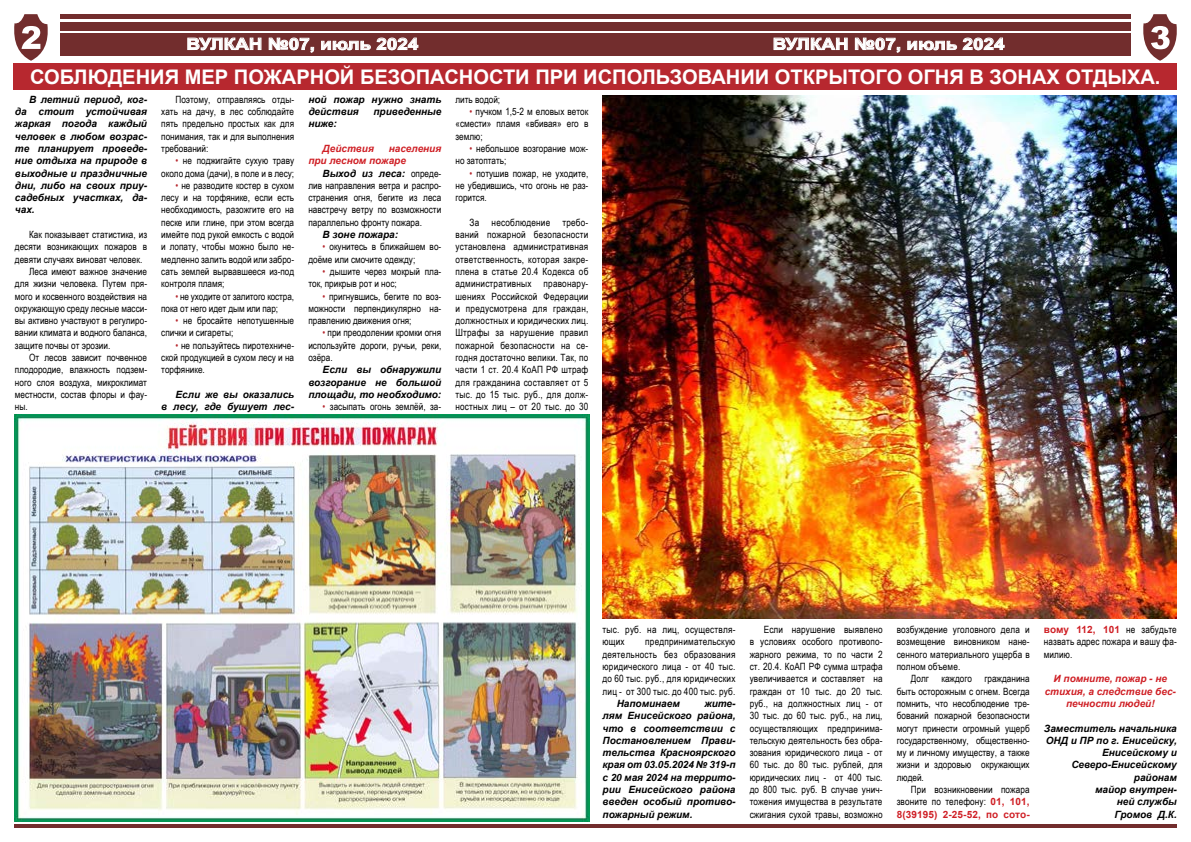
<style>
.page{position:relative;width:1191px;height:842px;background:#fff}
.page>*{position:absolute;margin:0;border:0;box-sizing:border-box;transform-origin:0 0}
.t1{font:700 20.1px "Arial";color:#fff}
.t2{font:700 16px "Arial";color:#fff;scale:1.18 1}
.t3{font:10px/12.3px "Arial Narrow";color:#000;text-align:justify}
.t4{font:italic 700 10px/12.3px "Arial";color:#000;text-align:justify}
.t5{font:italic 700 10px/12.3px "Arial";color:#cf1f25}
.t6{font:700 10px "Arial";letter-spacing:.01em;color:#cf1f25}
.t7{font:10px/12.3px "Arial Narrow";letter-spacing:.02em;color:#000}
.s1{color:#b7282f}
.s2{font-family:"Arial Narrow";font-weight:400;font-style:normal}
.s3{font-family:"Arial";font-weight:700;color:#cf1f25}
.s4{font-family:"Arial Narrow";font-weight:400;color:#000}
</style>
<div class="page">
<div style="left:595px;top:23px;width:535px;height:8px;background:#722d2d"></div>
<div style="left:595px;top:34px;width:535px;height:22px;background:#722d2d"></div>
<hr style="left:595px;top:14px;width:535px;height:4px;background:#722d2d">
<div style="left:14px;top:63px;width:1162px;height:27px;background:#b7282f"></div>
<div style="left:60px;top:23px;width:535px;height:8px;background:#722d2d"></div>
<div style="left:60px;top:34px;width:535px;height:22px;background:#722d2d"></div>
<hr style="left:60px;top:14px;width:535px;height:4px;background:#722d2d">
<svg style="left:14px;top:14px;width:34px;height:47px"></svg>
<svg style="left:1143px;top:14px;width:34px;height:47px"></svg>
<svg style="left:773px;top:37px;width:74px;height:13px"></svg>
<svg style="left:855px;top:38px;width:45px;height:15px"></svg>
<svg style="left:907px;top:38px;width:97px;height:12px"></svg>
<svg style="left:187px;top:37px;width:74px;height:13px"></svg>
<svg style="left:269px;top:38px;width:45px;height:15px"></svg>
<svg style="left:321px;top:38px;width:97px;height:12px"></svg>
<hr style="left:14px;top:824px;width:1162px;height:3px;background:#722d2d">
<img style="left:602px;top:95px;width:574px;height:523px">
<img style="left:14px;top:415px;width:575px;height:406px">
<h2 class="t2" style="left:186px;top:33px;width:198px">ВУЛКАН №07, июль 2024</h2>
<h2 class="t2" style="left:772px;top:33px;width:198px">ВУЛКАН №07, июль 2024</h2>
<h1 class="t1" style="left:30px;top:64px;width:74px">Соблюдени</h1>
<h1 class="t1" style="left:165px;top:64px;width:133px">я мер пожарно</h1>
<h1 class="t1" style="left:340px;top:64px;width:76px">й безопаснос</h1>
<h1 class="t1" style="left:503px;top:64px;width:47px">ти при</h1>
<h1 class="t1" style="left:583px;top:64px;width:16px">испо</h1>
<h1 class="t1" style="left:642px;top:64px;width:56px">льзовании</h1>
<h1 class="t1" style="left:775px;top:64px;width:243px">откр ытого огня в зона</h1>
<h1 class="t1" style="left:1046px;top:64px;width:115px">х отдыха.</h1>
<p class="t4" style="left:15px;top:93px;width:134px;text-indent:14px">В летний период, ког&shy;да стоит устойчивая жаркая погода каждый человек в любом возрас&shy;те планирует проведе&shy;ние отдыха на природе в выходные и праздничные дни, либо на своих приу&shy;садебных участках, да&shy;чах.</p>
<p class="t3" style="left:29px;top:228px;width:119px">Как показывает статистика, из</p>
<p class="t3" style="left:15px;top:240px;width:134px">десяти возникающих пожаров в</p>
<p class="t3" style="left:15px;top:253px;width:129px">девяти случаях виноват человек.</p>
<p class="t3" style="left:29px;top:265px;width:119px">Леса имеют важное значение</p>
<p class="t3" style="left:15px;top:277px;width:134px">для жизни человека. Путем пря-</p>
<p class="t3" style="left:15px;top:289px;width:134px">мого и косвенного воздействия на</p>
<p class="t3" style="left:15px;top:302px;width:134px">окружающую среду лесные масси-</p>
<p class="t3" style="left:15px;top:314px;width:134px">вы активно участвуют в регулиро-</p>
<p class="t3" style="left:15px;top:326px;width:134px">вании климата и водного баланса,</p>
<p class="t3" style="left:15px;top:339px;width:97px">защите почвы от эрозии.</p>
<p class="t3" style="left:29px;top:351px;width:119px">От лесов зависит почвенное</p>
<p class="t3" style="left:15px;top:363px;width:134px">плодородие, влажность подзем-</p>
<p class="t3" style="left:15px;top:376px;width:134px">ного слоя воздуха, микроклимат</p>
<p class="t3" style="left:15px;top:388px;width:134px">местности, состав флоры и фау-</p>
<p class="t3" style="left:15px;top:400px;width:14px">ны.</p>
<p class="t3" style="left:161px;top:93px;width:134px;text-indent:14px">Поэтому, отправляясь отды&shy;хать на дачу, в лес соблюдайте пять предельно простых как для понимания, так и для выполнения требований:</p>
<p class="t3" style="left:161px;top:154px;width:134px;text-align:right"><span class="s1">•</span> не поджигайте сухую траву около дома (дачи), в поле и в лесу;</p>
<p class="t3" style="left:161px;top:179px;width:134px;text-indent:14px"><span class="s1">•</span> не разводите костер в сухом лесу и на торфянике, если есть необходимость, разожгите его на песке или глине, при этом всегда имейте под рукой емкость с водой и лопату, чтобы можно было не&shy;медленно залить водой или забро&shy;сать землей вырвавшееся из-под контроля пламя;</p>
<p class="t3" style="left:161px;top:289px;width:134px;text-indent:14px"><span class="s1">•</span> не уходите от залитого костра, пока от него идет дым или пар;</p>
<p class="t3" style="left:161px;top:314px;width:134px;text-indent:14px"><span class="s1">•</span> не бросайте непотушенные спички и сигареты;</p>
<p class="t3" style="left:161px;top:339px;width:134px;text-indent:14px"><span class="s1">•</span> не пользуйтесь пиротехниче&shy;ской продукцией в сухом лесу и на торфянике.</p>
<p class="t4" style="left:161px;top:389px;width:134px;text-align:right">Если же вы оказались<br>в лесу, где бушует лес-</p>
<p class="t4" style="left:308px;top:93px;width:134px">ной пожар нужно знать действия</p>
<p class="t4" style="left:373px;top:106px;width:69px">приведенные</p>
<p class="t4" style="left:308px;top:118px;width:30px">ниже:</p>
<p class="t5" style="left:322px;top:143px;width:53px">Действия</p>
<p class="t5" style="left:308px;top:143px;width:134px;text-indent:80px">населения при лесном пожаре</p>
<p class="t4" style="left:322px;top:167px;width:120px">Выход из леса: <span class="s2">опреде-</span></p>
<p class="t3" style="left:308px;top:179px;width:134px">лив направления ветра и распро&shy;странения огня, бегите из леса навстречу ветру по возможности параллельно фронту пожара.</p>
<p class="t4" style="left:322px;top:229px;width:77px">В зоне пожара:</p>
<p class="t3" style="left:308px;top:240px;width:134px;text-indent:14px"><span class="s1">•</span> окунитесь в ближайшем во&shy;доёме или смочите одежду;</p>
<p class="t3" style="left:308px;top:265px;width:134px;text-indent:14px"><span class="s1">•</span> дышите через мокрый пла&shy;ток, прикрыв рот и нос;</p>
<p class="t3" style="left:308px;top:289px;width:134px;text-indent:14px"><span class="s1">•</span> пригнувшись, бегите по воз&shy;можности перпендикулярно на&shy;правлению движения огня;</p>
<p class="t3" style="left:308px;top:326px;width:134px;text-indent:14px"><span class="s1">•</span> при преодолении кромки огня используйте дороги, ручьи, реки, озёра.</p>
<p class="t4" style="left:308px;top:364px;width:134px;text-indent:14px">Если вы обнаружили возгорание не большой площади, то необходимо:</p>
<p class="t3" style="left:322px;top:400px;width:120px"><span class="s1">•</span> засыпать огонь землёй, за-</p>
<p class="t3" style="left:455px;top:93px;width:46px">лить водой;</p>
<p class="t3" style="left:455px;top:105px;width:134px;text-indent:14px"><span class="s1">•</span> пучком 1,5-2 м еловых веток «смести» пламя «вбивая» его в землю;</p>
<p class="t3" style="left:455px;top:142px;width:134px;text-indent:14px"><span class="s1">•</span> небольшое возгорание мож&shy;но затоптать;</p>
<p class="t3" style="left:455px;top:166px;width:134px;text-indent:14px"><span class="s1">•</span> потушив пожар, не уходите, не убедившись, что огонь не раз&shy;горится.</p>
<p class="t3" style="left:455px;top:216px;width:134px;text-indent:14px">За несоблюдение требо&shy;ваний пожарной безопасности установлена административная ответственность, которая закре&shy;плена в статье 20.4 Кодекса об административных правонару&shy;шениях Российской Федерации и предусмотрена для граждан, должностных и юридических лиц.<br>Штрафы за нарушение правил пожарной безопасности на се&shy;годня достаточно велики. Так, по части 1 ст. 20.4 КоАП РФ штраф для гражданина составляет от 5 тыс. до 15 тыс. руб., для долж&shy;ностных лиц – от 20 тыс. до 30</p>
<p class="t7" style="left:602px;top:623px;width:134px">тыс. руб. на лиц, осуществля&shy;ющих</p>
<p class="t3" style="left:602px;top:635px;width:134px;text-indent:43px">предпринимательскую деятельность без образования юридического лица - от 40 тыс. до 60 тыс. руб., для юридических лиц - от 300 тыс. до 400 тыс. руб.</p>
<p class="t4" style="left:617px;top:697px;width:65px">Напоминаем</p>
<p class="t4" style="left:602px;top:697px;width:134px;text-indent:102px">жите&shy;лям Енисейского района, что в соответствии с Постановлением Прави&shy;тельства Красноярского края от 03.05.2024 № 319-п с 20 мая 2024 на террито&shy;рии Енисейского района введен особый противо&shy;пожарный режим.</p>
<p class="t3" style="left:749px;top:623px;width:134px;text-indent:14px">Если нарушение выявлено в условиях особого противопо&shy;жарного режима, то по части 2 ст. 20.4. КоАП РФ сумма штрафа увеличивается и составляет на граждан от 10 тыс. до 20 тыс. руб., на должностных лиц - от 30 тыс. до 60 тыс. руб., на лиц, осуществляющих предпринима&shy;тельскую деятельность без обра&shy;зования юридического лица - от 60 тыс. до 80 тыс. рублей, для юридических лиц - от 400 тыс. до 800 тыс. руб. В случае унич&shy;тожения имущества в результате сжигания сухой травы, возможно</p>
<p class="t3" style="left:896px;top:623px;width:134px">возбуждение уголовного дела и</p>
<p class="t3" style="left:896px;top:635px;width:134px">возмещение виновником нане-</p>
<p class="t3" style="left:896px;top:648px;width:134px">сенного материального ущерба в</p>
<p class="t3" style="left:896px;top:660px;width:65px">полном объеме.</p>
<p class="t3" style="left:911px;top:672px;width:19px">Долг</p>
<p class="t3" style="left:941px;top:672px;width:32px">каждого</p>
<p class="t3" style="left:896px;top:672px;width:134px;text-indent:88px">гражданина быть осторожным с огнем. Всегда помнить, что несоблюдение тре&shy;бований пожарной безопасности могут принести огромный ущерб государственному, общественно&shy;му и личному имуществу, а также жизни и здоровью окружающих людей.</p>
<p class="t3" style="left:896px;top:783px;width:134px;text-align:right">При возникновении пожара звоните по телефону: <span class="s3">01, 101,</span></p>
<p class="t6" style="left:896px;top:807px;width:134px">8(39195) 2-25-52, по сото-</p>
<p class="t6" style="left:1043px;top:623px;width:134px">вому 112, 101 <span class="s4">не забудьте</span></p>
<p class="t3" style="left:1043px;top:635px;width:134px">назвать адрес пожара и вашу фа&shy;милию.</p>
<p class="t5" style="left:1044px;top:673px;width:133px;text-align:center">И помните, пожар - не стихия, а следствие бес&shy;печности людей!</p>
<p class="t4" style="left:1044px;top:722px;width:134px;text-align:right">Заместитель начальника<br>ОНД и ПР по г. Енисейску,<br>Енисейскому и<br>Северо-Енисейскому районам<br>майор внутрен-<br>ней службы<br>Громов Д.К.</p>
</div>
